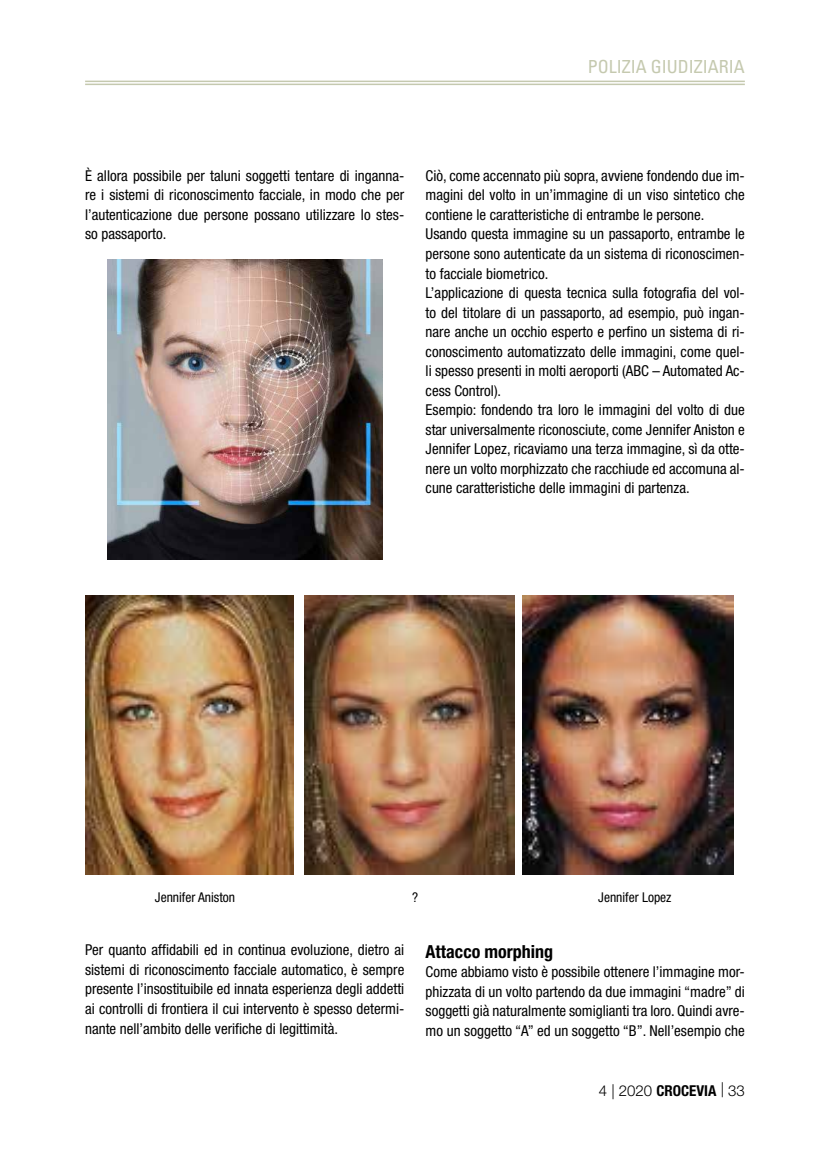
<style>
.page{position:relative;width:830px;height:1149px;background:#fff}
.page>*{position:absolute;margin:0;border:0;box-sizing:border-box;transform-origin:0 0}
.t1{font:condensed 18px "Univers LT Std";color:#c5c9af}
.t2{font:700 condensed 18px "Helvetica Neue LT Std";color:#000}
.t3{font:condensed 15px/19.5px "Helvetica Neue LT Std";color:#000;text-align:justify}
.t4{font:300 15px "Helvetica Neue LT Std";color:#000}
.t5{font:condensed 13.5px "Helvetica Neue LT Std";color:#000}
.s1{font-weight:700;font-stretch:condensed}
</style>
<div class="page">
<hr style="left:85px;top:81px;width:659px;height:1px;background:#c5c9af">
<hr style="left:85px;top:84px;width:659px;height:1px;background:#c5c9af">
<img style="left:107px;top:259px;width:275px;height:300px">
<img style="left:85px;top:595px;width:208px;height:279px">
<img style="left:304px;top:595px;width:210px;height:279px">
<img style="left:522px;top:595px;width:210px;height:279px">
<p class="t1" style="left:587px;top:55px;width:159px">POLIZIA GIUDIZIARIA</p>
<p class="t3" style="left:85px;top:166px;width:320px">È allora possibile per taluni soggetti tentare di inganna&shy;re i sistemi di riconoscimento facciale, in modo che per l’autenticazione due persone possano utilizzare lo stes&shy;so passaporto.</p>
<p class="t3" style="left:425px;top:166px;width:320px;text-align:left">Ciò, come accennato più sopra, avviene fondendo due im&shy;magini del volto in un’immagine di un viso sintetico che contiene le caratteristiche di entrambe le persone.<br>Usando questa immagine su un passaporto, entrambe le persone sono autenticate da un sistema di riconoscimen&shy;to facciale biometrico.<br>L’applicazione di questa tecnica sulla fotografia del vol&shy;to del titolare di un passaporto, ad esempio, può ingan&shy;nare anche un occhio esperto e perfino un sistema di ri&shy;conoscimento automatizzato delle immagini, come quel&shy;li spesso presenti in molti aeroporti (ABC – Automated Ac&shy;cess Control).<br>Esempio: fondendo tra loro le immagini del volto di due star universalmente riconosciute, come Jennifer Aniston e Jennifer Lopez, ricaviamo una terza immagine, sì da otte&shy;nere un volto morphizzato che racchiude ed accomuna al&shy;cune caratteristiche delle immagini di partenza.</p>
<p class="t5" style="left:155px;top:889px;width:82px">Jennifer Aniston</p>
<p class="t5" style="left:412px;top:889px;width:7px">?</p>
<p class="t5" style="left:598px;top:889px;width:75px">Jennifer Lopez</p>
<p class="t3" style="left:85px;top:939px;width:320px">Per quanto affidabili ed in continua evoluzione, dietro ai sistemi di riconoscimento facciale automatico, è sempre presente l’insostituibile ed innata esperienza degli addetti ai controlli di frontiera il cui intervento è spesso determi&shy;nante nell’ambito delle verifiche di legittimità.</p>
<p class="t2" style="left:425px;top:939px;width:129px">Attacco morphing</p>
<p class="t3" style="left:425px;top:961px;width:320px">Come abbiamo visto è possibile ottenere l’immagine mor&shy;phizzata di un volto partendo da due immagini “madre” di soggetti già naturalmente somiglianti tra loro. Quindi avre&shy;mo un soggetto “A” ed un soggetto “B”. Nell’esempio che</p>
<p class="t4" style="left:598px;top:1080px;width:147px">4 | 2020 <span class="s1">CROCEVIA</span> | 33</p>
</div>
